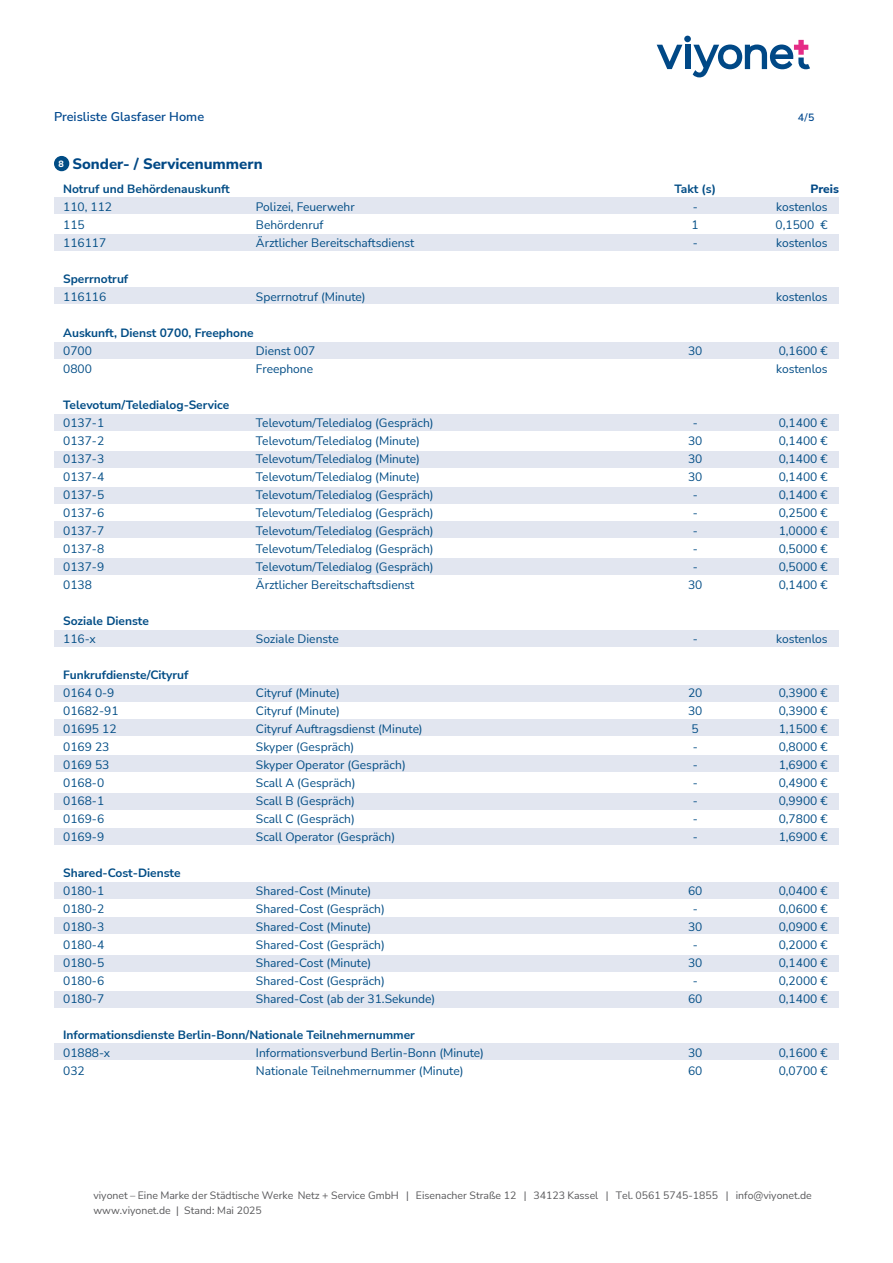
<style>
.page{position:relative;width:893px;height:1263px;background:#fff}
.page>*{position:absolute;margin:0;border:0;box-sizing:border-box;transform-origin:0 0}
.t1{font:800 15px "Nunito Sans";color:#004885}
.t2{font:600 12.75px "Nunito Sans";color:#00488e}
.t3{font:12px/18px "Nunito Sans";color:#004c85}
.t4{font:700 12px "Nunito Sans";color:#004c85}
.t5{font:800 12px "Nunito Sans";letter-spacing:-.005em;color:#004885}
.t6{font:10.5px/15px "Nunito Sans";color:#58585a}
.t7{font:600 10.5px "Nunito Sans";color:#00488e}
.s1{font-size:9px;color:#fff}
</style>
<div class="page">
<svg style="left:657px;top:45px;width:25px;height:24px"></svg>
<div style="left:685px;top:45px;width:5px;height:24px;background:#004886"></div>
<div style="left:684px;top:36px;width:7px;height:6px;background:#004886;border-radius:50%"></div>
<svg style="left:693px;top:40px;width:117px;height:37px"></svg>
<div style="left:54px;top:234px;width:785px;height:17px;background:#e2e6f0"></div>
<div style="left:54px;top:197px;width:785px;height:17px;background:#e2e6f0"></div>
<div style="left:54px;top:287px;width:785px;height:17px;background:#e2e6f0"></div>
<div style="left:54px;top:342px;width:785px;height:17px;background:#e2e6f0"></div>
<div style="left:54px;top:414px;width:785px;height:17px;background:#e2e6f0"></div>
<div style="left:54px;top:451px;width:785px;height:17px;background:#e2e6f0"></div>
<div style="left:54px;top:487px;width:785px;height:17px;background:#e2e6f0"></div>
<div style="left:54px;top:521px;width:785px;height:17px;background:#e2e6f0"></div>
<div style="left:54px;top:630px;width:785px;height:17px;background:#e2e6f0"></div>
<div style="left:54px;top:685px;width:785px;height:17px;background:#e2e6f0"></div>
<div style="left:54px;top:719px;width:785px;height:17px;background:#e2e6f0"></div>
<div style="left:54px;top:558px;width:785px;height:17px;background:#e2e6f0"></div>
<div style="left:54px;top:755px;width:785px;height:17px;background:#e2e6f0"></div>
<div style="left:54px;top:793px;width:785px;height:17px;background:#e2e6f0"></div>
<div style="left:54px;top:828px;width:785px;height:17px;background:#e2e6f0"></div>
<div style="left:54px;top:882px;width:785px;height:17px;background:#e2e6f0"></div>
<div style="left:54px;top:917px;width:785px;height:17px;background:#e2e6f0"></div>
<div style="left:54px;top:955px;width:785px;height:16px;background:#e2e6f0"></div>
<div style="left:54px;top:991px;width:785px;height:17px;background:#e2e6f0"></div>
<div style="left:54px;top:1043px;width:785px;height:17px;background:#e2e6f0"></div>
<div style="left:54px;top:156px;width:15px;height:15px;background:#004c85;border-radius:50%"></div>
<p class="t2" style="left:54px;top:108px;width:152px">Preisliste Glasfaser Home</p>
<p class="t7" style="left:798px;top:110px;width:18px">4/5</p>
<p class="t1" style="left:59px;top:153px;width:205px"><span class="s1">8</span> Sonder- / Servicenummern</p>
<p class="t4" style="left:63px;top:180px;width:168px">Notruf und Behördenauskunft</p>
<p class="t3" style="left:63px;top:197px;width:51px">110, 112<br>115<br>116117</p>
<p class="t4" style="left:63px;top:270px;width:67px">Sperrnotruf</p>
<p class="t3" style="left:63px;top:287px;width:45px">116116</p>
<p class="t4" style="left:63px;top:324px;width:192px">Auskunft, Dienst 0700, Freephone</p>
<p class="t3" style="left:63px;top:341px;width:30px">0700<br>0800</p>
<p class="t4" style="left:63px;top:396px;width:168px">Televotum/Teledialog-Service</p>
<p class="t3" style="left:63px;top:413px;width:43px;text-align:justify">0137-1<br>0137-2<br>0137-3<br>0137-4<br>0137-5<br>0137-6<br>0137-7<br>0137-8<br>0137-9<br>0138</p>
<p class="t4" style="left:63px;top:612px;width:87px">Soziale Dienste</p>
<p class="t3" style="left:63px;top:629px;width:34px">116-x</p>
<p class="t4" style="left:63px;top:666px;width:127px">Funkrufdienste/Cityruf</p>
<p class="t3" style="left:63px;top:683px;width:57px">0164 0-9<br>01682-91<br>01695 12<br>0169 23<br>0169 53<br>0168-0<br>0168-1<br>0169-6<br>0169-9</p>
<p class="t4" style="left:63px;top:864px;width:119px">Shared-Cost-Dienste</p>
<p class="t3" style="left:63px;top:881px;width:43px;text-align:justify">0180-1<br>0180-2<br>0180-3<br>0180-4<br>0180-5<br>0180-6<br>0180-7</p>
<p class="t4" style="left:63px;top:1026px;width:353px">Informationsdienste Berlin-Bonn/Nationale Teilnehmernummer</p>
<p class="t3" style="left:63px;top:1043px;width:49px">01888-x<br>032</p>
<p class="t3" style="left:256px;top:197px;width:160px">Polizei, Feuerwehr<br>Behördenruf<br>Ärztlicher Bereitschaftsdienst</p>
<p class="t3" style="left:256px;top:287px;width:111px">Sperrnotruf (Minute)</p>
<p class="t3" style="left:256px;top:341px;width:61px">Dienst 007<br>Freephone</p>
<p class="t3" style="left:256px;top:413px;width:179px">Televotum/Teledialog (Gespräch)<br>Televotum/Teledialog (Minute)<br>Televotum/Teledialog (Minute)<br>Televotum/Teledialog (Minute)<br>Televotum/Teledialog (Gespräch)<br>Televotum/Teledialog (Gespräch)<br>Televotum/Teledialog (Gespräch)<br>Televotum/Teledialog (Gespräch)<br>Televotum/Teledialog (Gespräch)<br>Ärztlicher Bereitschaftsdienst</p>
<p class="t3" style="left:256px;top:629px;width:84px">Soziale Dienste</p>
<p class="t3" style="left:256px;top:683px;width:168px">Cityruf (Minute)<br>Cityruf (Minute)<br>Cityruf Auftragsdienst (Minute)<br>Skyper (Gespräch)<br>Skyper Operator (Gespräch)<br>Scall A (Gespräch)<br>Scall B (Gespräch)<br>Scall C (Gespräch)<br>Scall Operator (Gespräch)</p>
<p class="t3" style="left:256px;top:881px;width:181px">Shared-Cost (Minute)<br>Shared-Cost (Gespräch)<br>Shared-Cost (Minute)<br>Shared-Cost (Gespräch)<br>Shared-Cost (Minute)<br>Shared-Cost (Gespräch)<br>Shared-Cost (ab der 31.Sekunde)</p>
<p class="t3" style="left:256px;top:1043px;width:229px">Informationsverbund Berlin-Bonn (Minute)<br>Nationale Teilnehmernummer (Minute)</p>
<p class="t4" style="left:674px;top:180px;width:43px">Takt (s)</p>
<p class="t3" style="left:692px;top:197px;width:9px;text-align:justify">- 1 -</p>
<p class="t3" style="left:688px;top:341px;width:16px">30</p>
<p class="t3" style="left:688px;top:413px;width:16px;text-align:center">-<br>30<br>30<br>30 -<br>-<br>-<br>-<br>-<br>30</p>
<p class="t3" style="left:693px;top:629px;width:7px">-</p>
<p class="t3" style="left:688px;top:683px;width:16px;text-align:center">20<br>30<br>5 -<br>-<br>-<br>-<br>-<br>-</p>
<p class="t3" style="left:688px;top:881px;width:16px;text-align:center">60 -<br>30 -<br>30 -<br>60</p>
<p class="t3" style="left:688px;top:1043px;width:16px">30<br>60</p>
<p class="t5" style="left:811px;top:180px;width:30px">Preis</p>
<p class="t3" style="left:776px;top:197px;width:54px;text-align:justify">kostenlos 0,1500 € kostenlos</p>
<p class="t3" style="left:776px;top:287px;width:53px">kostenlos</p>
<p class="t3" style="left:776px;top:341px;width:53px">0,1600 € kostenlos</p>
<p class="t3" style="left:779px;top:413px;width:51px;text-align:justify">0,1400 € 0,1400 € 0,1400 € 0,1400 € 0,1400 € 0,2500 € 1,0000 € 0,5000 € 0,5000 € 0,1400 €</p>
<p class="t3" style="left:776px;top:629px;width:53px">kostenlos</p>
<p class="t3" style="left:779px;top:683px;width:51px;text-align:justify">0,3900 € 0,3900 € 1,1500 € 0,8000 € 1,6900 € 0,4900 € 0,9900 € 0,7800 € 1,6900 €</p>
<p class="t3" style="left:779px;top:881px;width:51px;text-align:justify">0,0400 € 0,0600 € 0,0900 € 0,2000 € 0,1400 € 0,2000 € 0,1400 €</p>
<p class="t3" style="left:779px;top:1043px;width:51px">0,1600 €<br>0,0700 €</p>
<p class="t6" style="left:93px;top:1188px;width:720px">viyonet – Eine Marke der Städtische Werke Netz + Service GmbH | Eisenacher Straße 12 | 34123 Kassel | Tel. 0561 5745-1855 | info@viyonet.de www.viyonet.de | Stand: Mai 2025</p>
</div>
